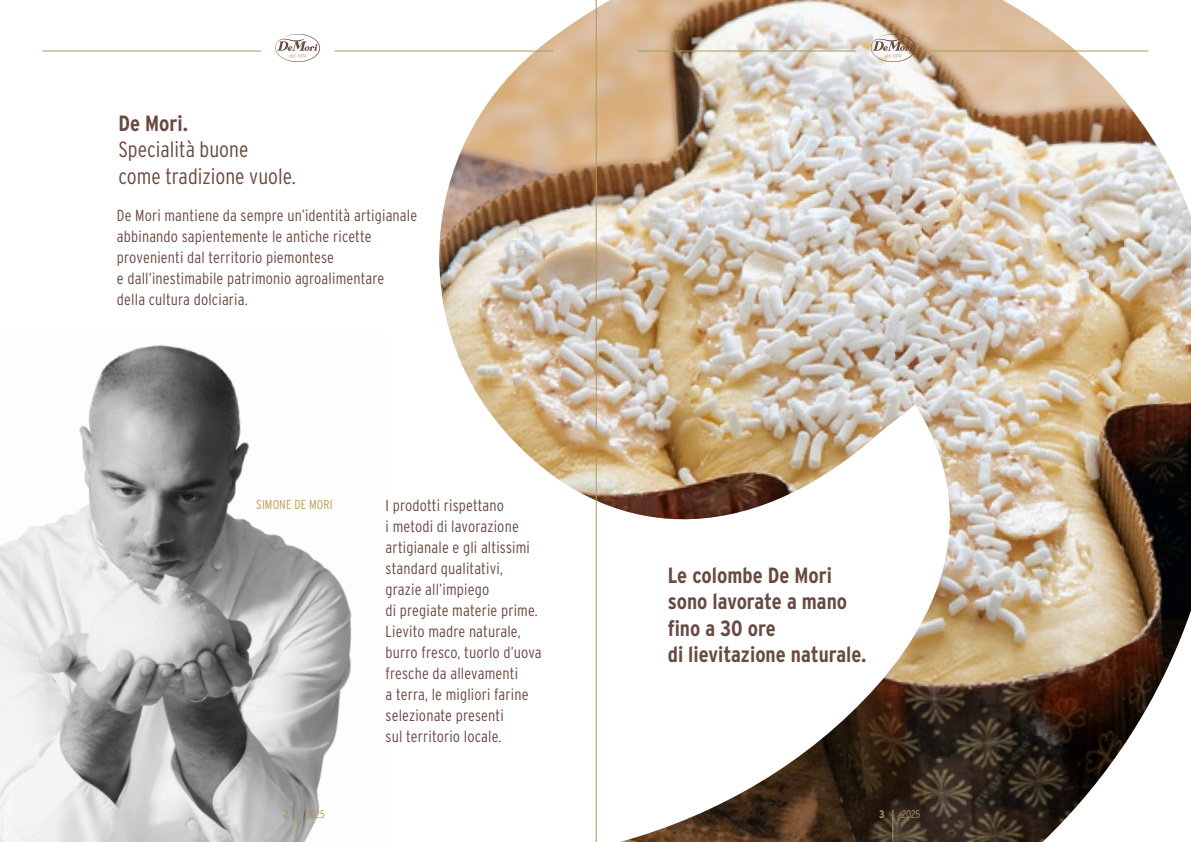
<style>
.page{position:relative;width:1191px;height:842px;background:#fff}
.page>*{position:absolute;margin:0;border:0;box-sizing:border-box;transform-origin:0 0}
.t1{font:700 condensed 22px/26.4px "Interstate";color:#6a4940}
.t2{font:300 condensed 22px/26.4px "Interstate";color:#6a4940}
.t3{font:300 condensed 16px/21px "Interstate";letter-spacing:.01em;color:#6a4940}
.t4{font:300 condensed 13px "Interstate";letter-spacing:.01em;color:#be9f55}
.t5{font:300 condensed 11px "Interstate";letter-spacing:-.015em;color:#ac9957}
.t6{font:700 condensed 11px "Interstate";color:#ac9957}
</style>
<div class="page">
<img style="left:409px;top:0;width:782px;height:842px">
<img style="left:0;top:344px;width:352px;height:498px">
<hr style="left:43px;top:51px;width:218px;height:1px;background:#ac9957">
<hr style="left:638px;top:51px;width:218px;height:1px;background:#ac9957">
<hr style="left:334px;top:51px;width:219px;height:1px;background:#ac9957">
<hr style="left:930px;top:51px;width:218px;height:1px;background:#ac9957">
<svg style="left:275px;top:34px;width:45px;height:28px"></svg>
<svg style="left:871px;top:34px;width:44px;height:28px"></svg>
<hr style="left:297px;top:810px;width:1px;height:32px;background:#ac9957">
<hr style="left:892px;top:810px;width:1px;height:32px;background:#ac9957">
<hr style="left:596px;top:0;width:1px;height:842px;background:#ac9957">
<h1 class="t1" style="left:118px;top:110px;width:71px">De Mori.</h1>
<h1 class="t2" style="left:118px;top:136px;width:179px">Specialità buone come tradizione vuole.</h1>
<p class="t3" style="left:117px;top:205px;width:302px">De Mori mantiene da sempre un’identità artigianale abbinando sapientemente le antiche ricette provenienti dal territorio piemontese<br>e dall’inestimabile patrimonio agroalimentare<br>della cultura dolciaria.</p>
<p class="t4" style="left:256px;top:497px;width:78px">SIMONE DE MORI</p>
<p class="t3" style="left:386px;top:494px;width:157px">I prodotti rispettano<br>i metodi di lavorazione artigianale e gli altissimi standard qualitativi, grazie all’impiego<br>di pregiate materie prime.<br>Lievito madre naturale, burro fresco, tuorlo d’uova fresche da allevamenti<br>a terra, le migliori farine selezionate presenti<br>sul territorio locale.</p>
<h1 class="t1" style="left:668px;top:562px;width:200px">Le colombe De Mori sono lavorate a mano fino a 30 ore<br>di lievitazione naturale.</h1>
<p class="t6" style="left:283px;top:808px;width:7px">2</p>
<p class="t5" style="left:306px;top:808px;width:20px">2025</p>
<p class="t6" style="left:879px;top:808px;width:7px">3</p>
<p class="t5" style="left:901px;top:808px;width:20px">2025</p>
</div>
